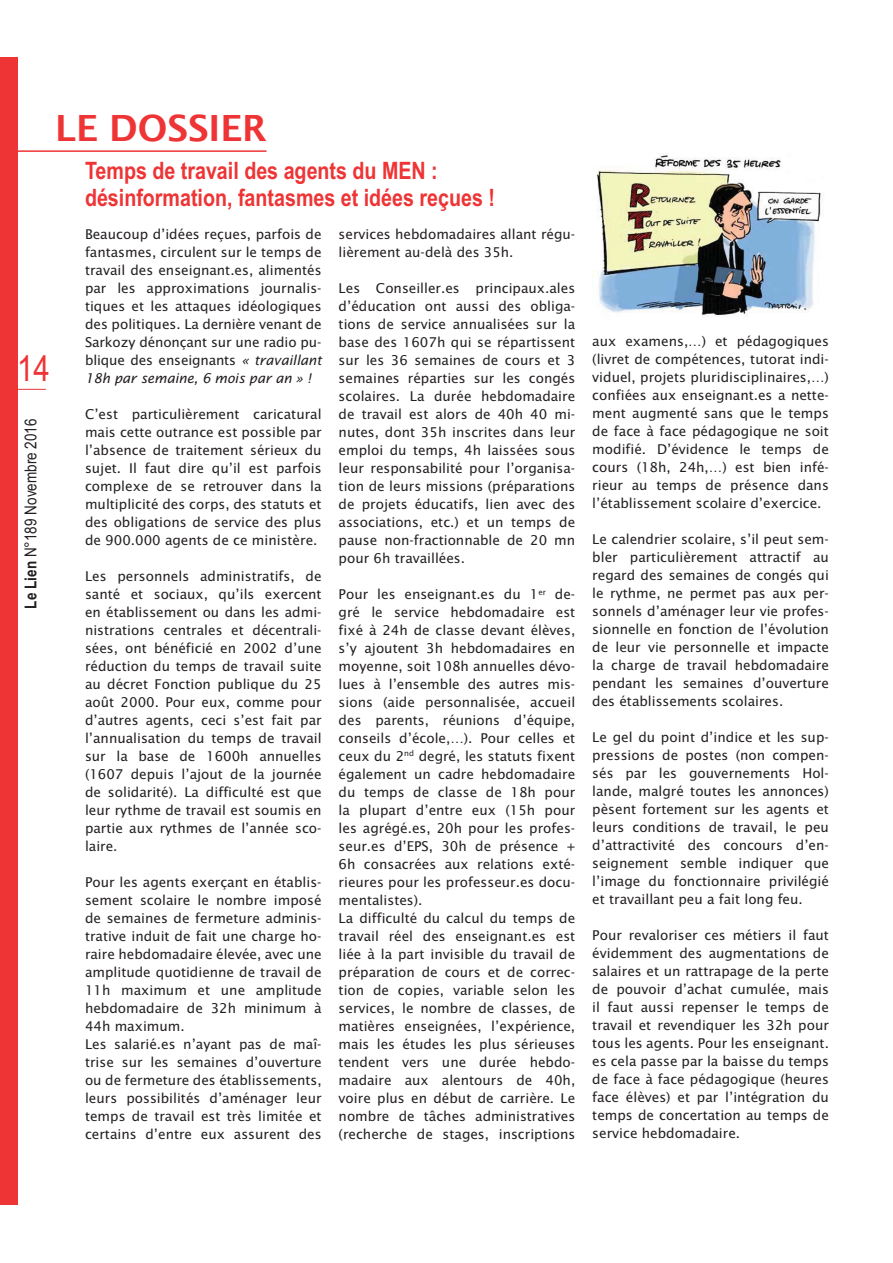
<style>
.page{position:relative;width:893px;height:1263px;background:#fff}
.page>*{position:absolute;margin:0;border:0;box-sizing:border-box;transform-origin:0 0}
.t1{font:600 36px "Lucida Sans";color:#ee3435}
.t2{font:36px "Arial Narrow";color:#ee3435}
.t3{font:700 24px/27px "Arial Narrow";color:#ee3435}
.t4{font:16.5px "Arial Narrow";color:#231f20}
.t5{font:13.5px/18px "Lucida Sans";color:#231f20;text-align:justify}
.s1{font-weight:700}
.s2{font-style:italic}
</style>
<div class="page">
<hr style="left:0;top:150px;width:266px;height:2px;background:#ee3435">
<svg style="left:17px;top:389px;width:29px;height:1px"></svg>
<div style="left:0;top:58px;width:17px;height:1147px;background:#ee3435"></div>
<img style="left:596px;top:155px;width:226px;height:161px">
<h1 class="t2" style="left:17px;top:348px;width:34px">14</h1>
<p class="t4" style="left:21px;top:609px;width:192px;rotate:-90deg"><span class="s1">Le Lien</span> N°189 Novembre 2016</p>
<h1 class="t1" style="left:55px;top:113px;width:213px">LE DOSSIER</h1>
<h2 class="t3" style="left:85px;top:160px;width:411px">Temps de travail des agents du MEN : désinformation, fantasmes et idées reçues !</h2>
<p class="t5" style="left:85px;top:226px;width:238px">Beaucoup d’idées reçues, parfois de fantasmes, circulent sur le temps de travail des enseignant.es, alimentés par les approximations journalis&shy;tiques et les attaques idéologiques des politiques. La dernière venant de Sarkozy dénonçant sur une radio pu&shy;blique des enseignants <span class="s2">« travaillant 18h par semaine, 6 mois par an » !</span></p>
<p class="t5" style="left:85px;top:406px;width:238px">C’est particulièrement caricatural mais cette outrance est possible par l’absence de traitement sérieux du sujet. Il faut dire qu’il est parfois complexe de se retrouver dans la multiplicité des corps, des statuts et des obligations de service des plus de 900.000 agents de ce ministère.</p>
<p class="t5" style="left:85px;top:568px;width:238px">Les personnels administratifs, de santé et sociaux, qu’ils exercent en établissement ou dans les admi&shy;nistrations centrales et décentrali&shy;sées, ont bénéficié en 2002 d’une réduction du temps de travail suite au décret Fonction publique du 25 août 2000. Pour eux, comme pour d’autres agents, ceci s’est fait par l’annualisation du temps de travail sur la base de 1600h annuelles (1607 depuis l’ajout de la journée de solidarité). La difficulté est que leur rythme de travail est soumis en partie aux rythmes de l’année sco&shy;laire.</p>
<p class="t5" style="left:85px;top:874px;width:238px;text-align:left">Pour les agents exerçant en établis&shy;sement scolaire le nombre imposé de semaines de fermeture adminis&shy;trative induit de fait une charge ho&shy;raire hebdomadaire élevée, avec une amplitude quotidienne de travail de 11h maximum et une amplitude hebdomadaire de 32h minimum à 44h maximum.<br>Les salarié.es n’ayant pas de maî&shy;trise sur les semaines d’ouverture ou de fermeture des établissements, leurs possibilités d’aménager leur temps de travail est très limitée et certains d’entre eux assurent des</p>
<p class="t5" style="left:339px;top:226px;width:238px">services hebdomadaires allant régu&shy;lièrement au-delà des 35h.</p>
<p class="t5" style="left:339px;top:280px;width:238px">Les Conseiller.es principaux.ales d’éducation ont aussi des obliga&shy;tions de service annualisées sur la base des 1607h qui se répartissent sur les 36 semaines de cours et 3 semaines réparties sur les congés scolaires. La durée hebdomadaire de travail est alors de 40h 40 mi&shy;nutes, dont 35h inscrites dans leur emploi du temps, 4h laissées sous leur responsabilité pour l’organisa&shy;tion de leurs missions (préparations de projets éducatifs, lien avec des associations, etc.) et un temps de pause non-fractionnable de 20 mn pour 6h travaillées.</p>
<p class="t5" style="left:339px;top:586px;width:238px;text-align:left">Pour les enseignant.es du 1<sup>er</sup> de&shy;gré le service hebdomadaire est fixé à 24h de classe devant élèves, s’y ajoutent 3h hebdomadaires en moyenne, soit 108h annuelles dévo&shy;lues à l’ensemble des autres mis&shy;sions (aide personnalisée, accueil des parents, réunions d’équipe, conseils d’école,…). Pour celles et ceux du 2<sup>nd</sup> degré, les statuts fixent également un cadre hebdomadaire du temps de classe de 18h pour la plupart d’entre eux (15h pour les agrégé.es, 20h pour les profes&shy;seur.es d’EPS, 30h de présence + 6h consacrées aux relations exté&shy;rieures pour les professeur.es docu&shy;mentalistes).<br>La difficulté du calcul du temps de travail réel des enseignant.es est liée à la part invisible du travail de préparation de cours et de correc&shy;tion de copies, variable selon les services, le nombre de classes, de matières enseignées, l’expérience, mais les études les plus sérieuses tendent vers une durée hebdo&shy;madaire aux alentours de 40h, voire plus en début de carrière. Le nombre de tâches administratives (recherche de stages, inscriptions</p>
<p class="t5" style="left:592px;top:334px;width:238px">aux examens,…) et pédagogiques (livret de compétences, tutorat indi&shy;viduel, projets pluridisciplinaires,…) confiées aux enseignant.es a nette&shy;ment augmenté sans que le temps de face à face pédagogique ne soit modifié. D’évidence le temps de cours (18h, 24h,…) est bien infé&shy;rieur au temps de présence dans l’établissement scolaire d’exercice.</p>
<p class="t5" style="left:592px;top:531px;width:238px">Le calendrier scolaire, s’il peut sem&shy;bler particulièrement attractif au regard des semaines de congés qui le rythme, ne permet pas aux per&shy;sonnels d’aménager leur vie profes&shy;sionnelle en fonction de l’évolution de leur vie personnelle et impacte la charge de travail hebdomadaire pendant les semaines d’ouverture des établissements scolaires.</p>
<p class="t5" style="left:592px;top:729px;width:238px">Le gel du point d’indice et les sup&shy;pressions de postes (non compen&shy;sés par les gouvernements Hol&shy;lande, malgré toutes les annonces) pèsent fortement sur les agents et leurs conditions de travail, le peu d’attractivité des concours d’en&shy;seignement semble indiquer que l’image du fonctionnaire privilégié et travaillant peu a fait long feu.</p>
<p class="t5" style="left:592px;top:927px;width:238px">Pour revaloriser ces métiers il faut évidemment des augmentations de salaires et un rattrapage de la perte de pouvoir d’achat cumulée, mais il faut aussi repenser le temps de travail et revendiquer les 32h pour tous les agents. Pour les enseignant. es cela passe par la baisse du temps de face à face pédagogique (heures face élèves) et par l’intégration du temps de concertation au temps de service hebdomadaire.</p>
</div>
